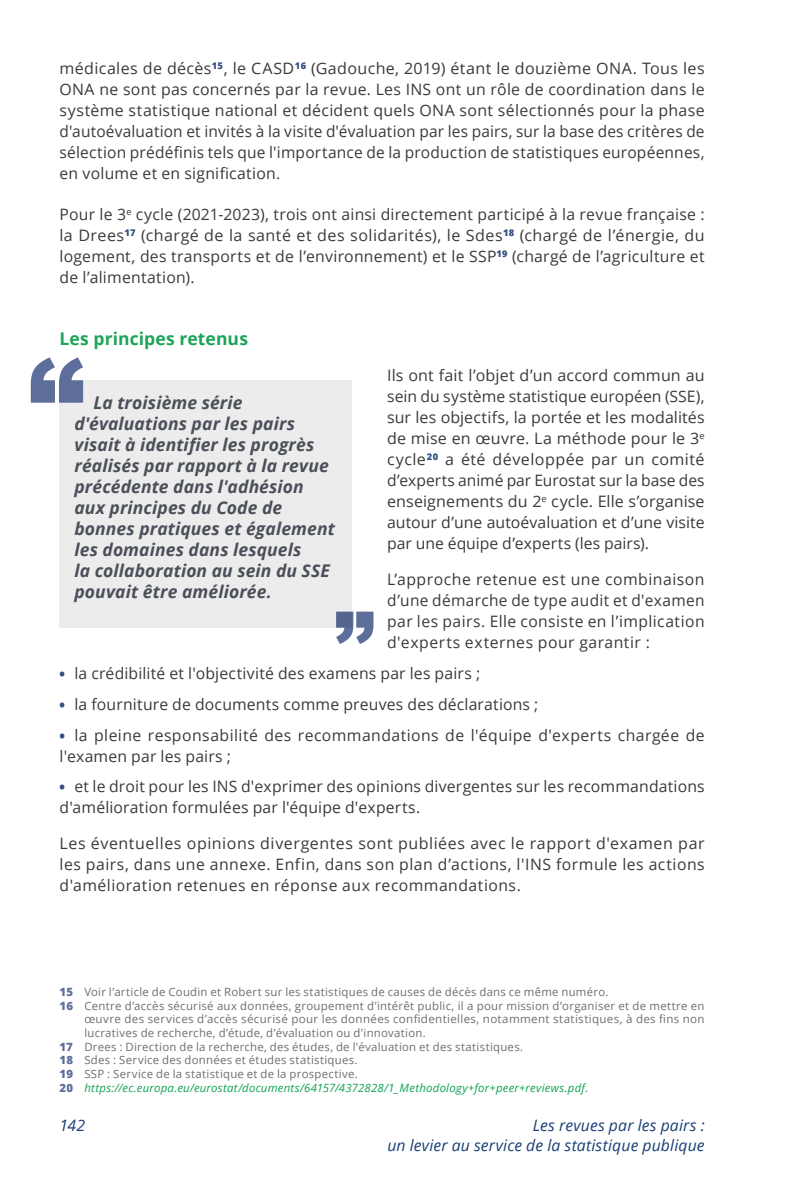
<style>
.page{position:relative;width:794px;height:1191px;background:#fff}
.page>*{position:absolute;margin:0;border:0;box-sizing:border-box;transform-origin:0 0}
.t1{font:italic 700 17.5px/21px "Open Sans";letter-spacing:.005em;color:#4b4f59}
.t2{font:700 17.5px "Open Sans";letter-spacing:.01em;color:#1ca459}
.t3{font:15.75px/21px "Open Sans";letter-spacing:.015em;color:#3a3a39;text-align:justify}
.t4{font:italic 15.75px/20.1px "Open Sans";letter-spacing:.01em;color:#193f75;text-align:right}
.t5{font:11.38px "Open Sans";letter-spacing:.025em;color:#6e6e6e}
.t6{font:italic 11.38px "Open Sans";letter-spacing:.02em;color:#0fa357}
.s1{font-weight:800;font-size:14px;color:#354e82}
.s2{font-weight:800;color:#5e6e9a}
.s3{font-weight:800;font-style:normal;color:#5e6e9a}
.s4{font-style:normal;color:#6e6e6e}
</style>
<div class="page">
<div style="left:60px;top:381px;width:292px;height:247px;background:#ececec"></div>
<svg style="left:31px;top:357px;width:52px;height:46px"></svg>
<svg style="left:336px;top:611px;width:37px;height:33px"></svg>
<p class="t3" style="left:60px;top:57px;width:646px">médicales de décès<sup>15</sup>, le CASD<sup>16</sup> (Gadouche, 2019) étant le douzième ONA. Tous les ONA ne sont pas concernés par la revue. Les INS ont un rôle de coordination dans le système statistique national et décident quels ONA sont sélectionnés pour la phase d'autoévaluation et invités à la visite d'évaluation par les pairs, sur la base des critères de sélection prédéfinis tels que l'importance de la production de statistiques européennes, en volume et en signification.</p>
<p class="t3" style="left:60px;top:203px;width:646px">Pour le 3<sup>e</sup> cycle (2021-2023), trois ont ainsi directement participé à la revue française : la Drees<sup>17</sup> (chargé de la santé et des solidarités), le Sdes<sup>18</sup> (chargé de l’énergie, du logement, des transports et de l’environnement) et le SSP<sup>19</sup> (chargé de l’agriculture et de l’alimentation).</p>
<p class="t2" style="left:60px;top:326px;width:190px">Les principes retenus</p>
<p class="t3" style="left:387px;top:364px;width:319px">Ils ont fait l’objet d’un accord commun au sein du système statistique européen (SSE), sur les objectifs, la portée et les modalités de mise en œuvre. La méthode pour le 3<sup>e </sup>cycle<sup>20</sup> a été développée par un comité d’experts animé par Eurostat sur la base des enseignements du 2<sup>e</sup> cycle. Elle s’organise autour d’une autoévaluation et d’une visite par une équipe d’experts (les pairs).</p>
<p class="t3" style="left:387px;top:568px;width:319px">L’approche retenue est une combinaison d’une démarche de type audit et d'examen par les pairs. Elle consiste en l’implication d'experts externes pour garantir :</p>
<p class="t3" style="left:60px;top:662px;width:422px"><span class="s1">•</span> la crédibilité et l'objectivité des examens par les pairs ;</p>
<p class="t3" style="left:60px;top:693px;width:480px"><span class="s1">•</span> la fourniture de documents comme preuves des déclarations ;</p>
<p class="t3" style="left:60px;top:724px;width:646px"><span class="s1">•</span> la pleine responsabilité des recommandations de l'équipe d'experts chargée de l'examen par les pairs ;</p>
<p class="t3" style="left:60px;top:776px;width:646px"><span class="s1">•</span> et le droit pour les INS d'exprimer des opinions divergentes sur les recommandations d'amélioration formulées par l'équipe d'experts.</p>
<p class="t3" style="left:60px;top:832px;width:646px">Les éventuelles opinions divergentes sont publiées avec le rapport d'examen par les pairs, dans une annexe. Enfin, dans son plan d’actions, l'INS formule les actions d'amélioration retenues en réponse aux recommandations.</p>
<p class="t1" style="left:74px;top:392px;width:262px;text-indent:19px">La troisième série d'évaluations par les pairs visait à identifier les progrès réalisés par rapport à la revue précédente dans l'adhésion aux principes du Code de bonnes pratiques et également les domaines dans lesquels<br>la collaboration au sein du SSE pouvait être améliorée.</p>
<p class="t5" style="left:60px;top:984px;width:550px"><span class="s2">15</span> Voir l’article de Coudin et Robert sur les statistiques de causes de décès dans ce même numéro.</p>
<p class="t5" style="left:60px;top:998px;width:646px"><span class="s2">16</span> Centre d’accès sécurisé aux données, groupement d’intérêt public, il a pour mission d’organiser et de mettre en</p>
<p class="t5" style="left:84px;top:1011px;width:622px">œuvre des services d’accès sécurisé pour les données confidentielles, notamment statistiques, à des fins non</p>
<p class="t5" style="left:84px;top:1025px;width:343px">lucratives de recherche, d’étude, d’évaluation ou d’innovation.</p>
<p class="t5" style="left:60px;top:1038px;width:465px"><span class="s2">17</span> Drees : Direction de la recherche, des études, de l'évaluation et des statistiques.</p>
<p class="t5" style="left:60px;top:1052px;width:299px"><span class="s2">18</span> Sdes : Service des données et études statistiques.</p>
<p class="t5" style="left:60px;top:1066px;width:300px"><span class="s2">19</span> SSP : Service de la statistique et de la prospective.</p>
<p class="t6" style="left:60px;top:1079px;width:530px"><span class="s3">20</span> https://ec.europa.eu/eurostat/documents/64157/4372828/1_Methodology+for+peer+reviews.pdf<span class="s4">.</span></p>
<p class="t4" style="left:60px;top:1114px;width:27px">142</p>
<p class="t4" style="left:387px;top:1114px;width:319px">Les revues par les pairs :<br>un levier au service de la statistique publique</p>
</div>
